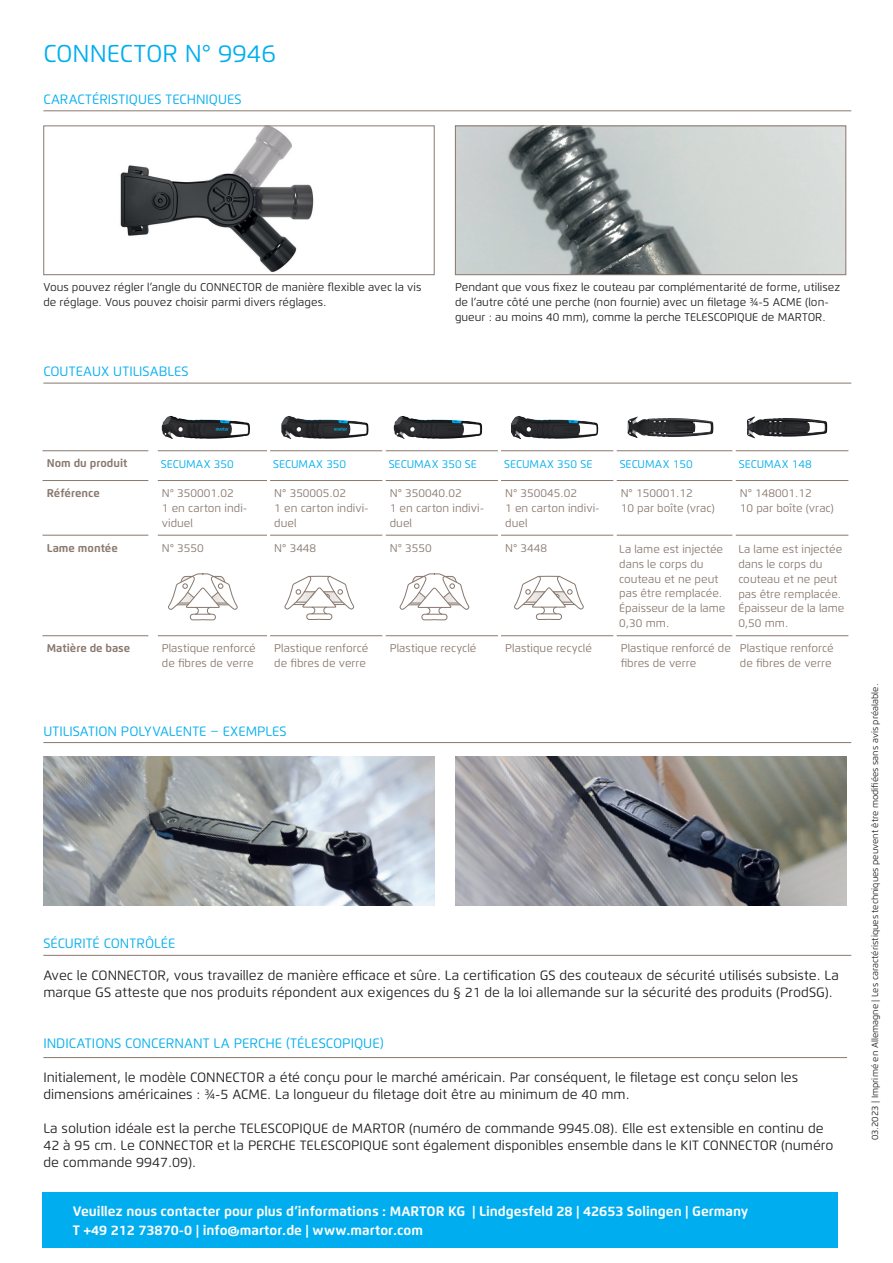
<style>
.page{position:relative;width:893px;height:1263px;background:#fff}
.page>*{position:absolute;margin:0;border:0;box-sizing:border-box;transform-origin:0 0}
.t1{font:24.3px "Flexo";color:#00aeef}
.t2{font:700 13.65px/19.2px "Flexo";color:#fff}
.t3{font:13.65px "Flexo";color:#00aeef}
.t4{font:13.5px/17px "Flexo";color:#231f20}
.t5{font:13.5px "Flexo";color:#00aeef}
.t6{font:11.25px/14.9px "Flexo";color:#89786e}
.t7{font:11.25px/14.9px "Flexo";color:#231f20}
.t8{font:11.25px "Flexo";color:#00aeef}
.t9{font:700 11.25px "Flexo";color:#89786e}
.t10{font:9px "Flexo";color:#231f20}
</style>
<div class="page">
<img style="left:120px;top:127px;width:194px;height:145px">
<div style="left:43px;top:125px;width:392px;height:150px;border:1px solid #89786e"></div>
<img style="left:457px;top:127px;width:387px;height:146px">
<div style="left:455px;top:125px;width:391px;height:150px;border:1px solid #89786e"></div>
<img style="left:43px;top:757px;width:392px;height:149px">
<img style="left:455px;top:757px;width:391px;height:149px">
<div style="left:43px;top:1193px;width:795px;height:55px;background:#00aeef"></div>
<hr style="left:43px;top:111px;width:808px;height:1px;background:#89786e">
<hr style="left:43px;top:955px;width:808px;height:1px;background:#89786e">
<hr style="left:43px;top:742px;width:808px;height:1px;background:#89786e">
<hr style="left:43px;top:383px;width:808px;height:1px;background:#89786e">
<hr style="left:43px;top:1057px;width:804px;height:1px;background:#89786e">
<svg style="left:158px;top:416px;width:575px;height:221px"></svg>
<svg style="left:736px;top:424px;width:113px;height:213px"></svg>
<hr style="left:43px;top:450px;width:106px;height:1px;background:#89786e">
<hr style="left:158px;top:450px;width:109px;height:1px;background:#89786e">
<hr style="left:270px;top:450px;width:113px;height:1px;background:#89786e">
<hr style="left:386px;top:450px;width:112px;height:1px;background:#89786e">
<hr style="left:501px;top:450px;width:112px;height:1px;background:#89786e">
<hr style="left:616px;top:450px;width:117px;height:1px;background:#89786e">
<hr style="left:736px;top:450px;width:113px;height:1px;background:#89786e">
<hr style="left:43px;top:480px;width:106px;height:1px;background:#89786e">
<hr style="left:158px;top:480px;width:109px;height:1px;background:#89786e">
<hr style="left:270px;top:480px;width:113px;height:1px;background:#89786e">
<hr style="left:386px;top:480px;width:112px;height:1px;background:#89786e">
<hr style="left:501px;top:480px;width:112px;height:1px;background:#89786e">
<hr style="left:616px;top:480px;width:117px;height:1px;background:#89786e">
<hr style="left:736px;top:480px;width:113px;height:1px;background:#89786e">
<hr style="left:43px;top:535px;width:106px;height:1px;background:#89786e">
<hr style="left:158px;top:535px;width:109px;height:1px;background:#89786e">
<hr style="left:270px;top:535px;width:113px;height:1px;background:#89786e">
<hr style="left:386px;top:535px;width:112px;height:1px;background:#89786e">
<hr style="left:501px;top:535px;width:112px;height:1px;background:#89786e">
<hr style="left:616px;top:535px;width:117px;height:1px;background:#89786e">
<hr style="left:736px;top:535px;width:113px;height:1px;background:#89786e">
<hr style="left:43px;top:635px;width:106px;height:1px;background:#89786e">
<hr style="left:158px;top:635px;width:109px;height:1px;background:#89786e">
<hr style="left:270px;top:635px;width:113px;height:1px;background:#89786e">
<hr style="left:386px;top:635px;width:112px;height:1px;background:#89786e">
<hr style="left:501px;top:635px;width:112px;height:1px;background:#89786e">
<hr style="left:616px;top:635px;width:117px;height:1px;background:#89786e">
<hr style="left:736px;top:635px;width:113px;height:1px;background:#89786e">
<hr style="left:267px;top:404px;width:3px;height:47px;background:#fff">
<hr style="left:267px;top:451px;width:3px;height:29px;background:#fff">
<hr style="left:267px;top:480px;width:3px;height:55px;background:#fff">
<hr style="left:267px;top:535px;width:3px;height:101px;background:#fff">
<hr style="left:267px;top:636px;width:3px;height:39px;background:#fff">
<hr style="left:383px;top:404px;width:3px;height:47px;background:#fff">
<hr style="left:498px;top:404px;width:3px;height:47px;background:#fff">
<hr style="left:383px;top:451px;width:3px;height:29px;background:#fff">
<hr style="left:498px;top:451px;width:3px;height:29px;background:#fff">
<hr style="left:383px;top:480px;width:3px;height:55px;background:#fff">
<hr style="left:498px;top:480px;width:3px;height:55px;background:#fff">
<hr style="left:383px;top:535px;width:3px;height:101px;background:#fff">
<hr style="left:498px;top:535px;width:3px;height:101px;background:#fff">
<hr style="left:383px;top:636px;width:3px;height:39px;background:#fff">
<hr style="left:498px;top:636px;width:3px;height:39px;background:#fff">
<hr style="left:613px;top:404px;width:3px;height:47px;background:#fff">
<hr style="left:613px;top:451px;width:3px;height:29px;background:#fff">
<hr style="left:613px;top:480px;width:3px;height:55px;background:#fff">
<hr style="left:613px;top:535px;width:3px;height:101px;background:#fff">
<hr style="left:613px;top:636px;width:3px;height:39px;background:#fff">
<img style="left:747px;top:416px;width:80px;height:22px">
<img style="left:281px;top:416px;width:88px;height:23px">
<img style="left:627px;top:417px;width:86px;height:21px">
<img style="left:394px;top:416px;width:88px;height:23px">
<img style="left:511px;top:416px;width:87px;height:23px">
<svg style="left:167px;top:573px;width:71px;height:48px"></svg>
<svg style="left:398px;top:573px;width:71px;height:48px"></svg>
<svg style="left:284px;top:576px;width:70px;height:44px"></svg>
<svg style="left:514px;top:576px;width:70px;height:44px"></svg>
<img style="left:162px;top:416px;width:88px;height:23px">
<h1 class="t1" style="left:43px;top:38px;width:234px">CONNECTOR N° 9946</h1>
<p class="t5" style="left:43px;top:91px;width:200px">CARACTÉRISTIQUES TECHNIQUES</p>
<p class="t7" style="left:43px;top:280px;width:380px">Vous pouvez régler l’angle du CONNECTOR de manière flexible avec la vis de réglage. Vous pouvez choisir parmi divers réglages.</p>
<p class="t7" style="left:455px;top:280px;width:387px">Pendant que vous fixez le couteau par complémentarité de forme, utilisez de l’autre côté une perche (non fournie) avec un filetage ¾-5 ACME (lon&shy;gueur : au moins 40 mm), comme la perche TELESCOPIQUE de MARTOR.</p>
<p class="t5" style="left:43px;top:363px;width:147px">COUTEAUX UTILISABLES</p>
<p class="t9" style="left:47px;top:456px;width:82px">Nom du produit</p>
<p class="t8" style="left:161px;top:457px;width:75px">SECUMAX 350</p>
<p class="t8" style="left:273px;top:457px;width:75px">SECUMAX 350</p>
<p class="t8" style="left:389px;top:457px;width:90px">SECUMAX 350 SE</p>
<p class="t8" style="left:504px;top:457px;width:90px">SECUMAX 350 SE</p>
<p class="t8" style="left:620px;top:457px;width:75px">SECUMAX 150</p>
<p class="t8" style="left:739px;top:457px;width:75px">SECUMAX 148</p>
<p class="t9" style="left:47px;top:486px;width:55px">Référence</p>
<p class="t6" style="left:162px;top:485px;width:87px">N° 350001.02<br>1 en carton indi&shy;viduel</p>
<p class="t6" style="left:274px;top:485px;width:96px">N° 350005.02<br>1 en carton indivi&shy;duel</p>
<p class="t6" style="left:390px;top:485px;width:96px">N° 350040.02<br>1 en carton indivi&shy;duel</p>
<p class="t6" style="left:505px;top:485px;width:96px">N° 350045.02<br>1 en carton indivi&shy;duel</p>
<p class="t6" style="left:621px;top:485px;width:96px">N° 150001.12<br>10 par boîte (vrac)</p>
<p class="t6" style="left:740px;top:485px;width:96px">N° 148001.12<br>10 par boîte (vrac)</p>
<p class="t9" style="left:47px;top:541px;width:73px">Lame montée</p>
<p class="t6" style="left:162px;top:540px;width:43px">N° 3550</p>
<p class="t6" style="left:274px;top:540px;width:43px">N° 3448</p>
<p class="t6" style="left:390px;top:540px;width:43px">N° 3550</p>
<p class="t6" style="left:505px;top:540px;width:43px">N° 3448</p>
<p class="t6" style="left:619px;top:541px;width:108px">La lame est injectée dans le corps du couteau et ne peut pas être remplacée.<br>Épaisseur de la lame<br>0,30 mm.</p>
<p class="t6" style="left:738px;top:541px;width:108px">La lame est injectée dans le corps du couteau et ne peut pas être remplacée.<br>Épaisseur de la lame<br>0,50 mm.</p>
<p class="t9" style="left:47px;top:641px;width:85px">Matière de base</p>
<p class="t6" style="left:162px;top:641px;width:95px">Plastique renforcé de fibres de verre</p>
<p class="t6" style="left:274px;top:641px;width:95px">Plastique renforcé de fibres de verre</p>
<p class="t6" style="left:390px;top:641px;width:88px">Plastique recyclé</p>
<p class="t6" style="left:505px;top:641px;width:88px">Plastique recyclé</p>
<p class="t6" style="left:621px;top:641px;width:112px">Plastique renforcé de fibres de verre</p>
<p class="t6" style="left:740px;top:641px;width:95px">Plastique renforcé de fibres de verre</p>
<p class="t5" style="left:43px;top:723px;width:245px">UTILISATION POLYVALENTE – EXEMPLES</p>
<p class="t5" style="left:43px;top:935px;width:134px">SÉCURITÉ CONTRÔLÉE</p>
<p class="t4" style="left:43px;top:967px;width:797px">Avec le CONNECTOR, vous travaillez de manière efficace et sûre. La certification GS des couteaux de sécurité utilisés subsiste. La marque GS atteste que nos produits répondent aux exigences du § 21 de la loi allemande sur la sécurité des produits (ProdSG).</p>
<p class="t3" style="left:43px;top:1035px;width:342px">INDICATIONS CONCERNANT LA PERCHE (TÉLESCOPIQUE)</p>
<p class="t4" style="left:43px;top:1069px;width:756px">Initialement, le modèle CONNECTOR a été conçu pour le marché américain. Par conséquent, le filetage est conçu selon les dimensions américaines : ¾-5 ACME. La longueur du filetage doit être au minimum de 40 mm.</p>
<p class="t4" style="left:43px;top:1120px;width:792px">La solution idéale est la perche TELESCOPIQUE de MARTOR (numéro de commande 9945.08). Elle est extensible en continu de<br>42 à 95 cm. Le CONNECTOR et la PERCHE TELESCOPIQUE sont également disponibles ensemble dans le KIT CONNECTOR (numéro de commande 9947.09).</p>
<p class="t2" style="left:73px;top:1202px;width:677px">Veuillez nous contacter pour plus d’informations : MARTOR KG | Lindgesfeld 28 | 42653 Solingen | Germany<br>T +49 212 73870-0 | info@martor.de | www.martor.com</p>
<p class="t10" style="left:870px;top:1140px;width:458px;rotate:-90deg">03.2023 | Imprimé en Allemagne | Les caractéristiques techniques peuvent être modifiées sans avis préalable.</p>
</div>
